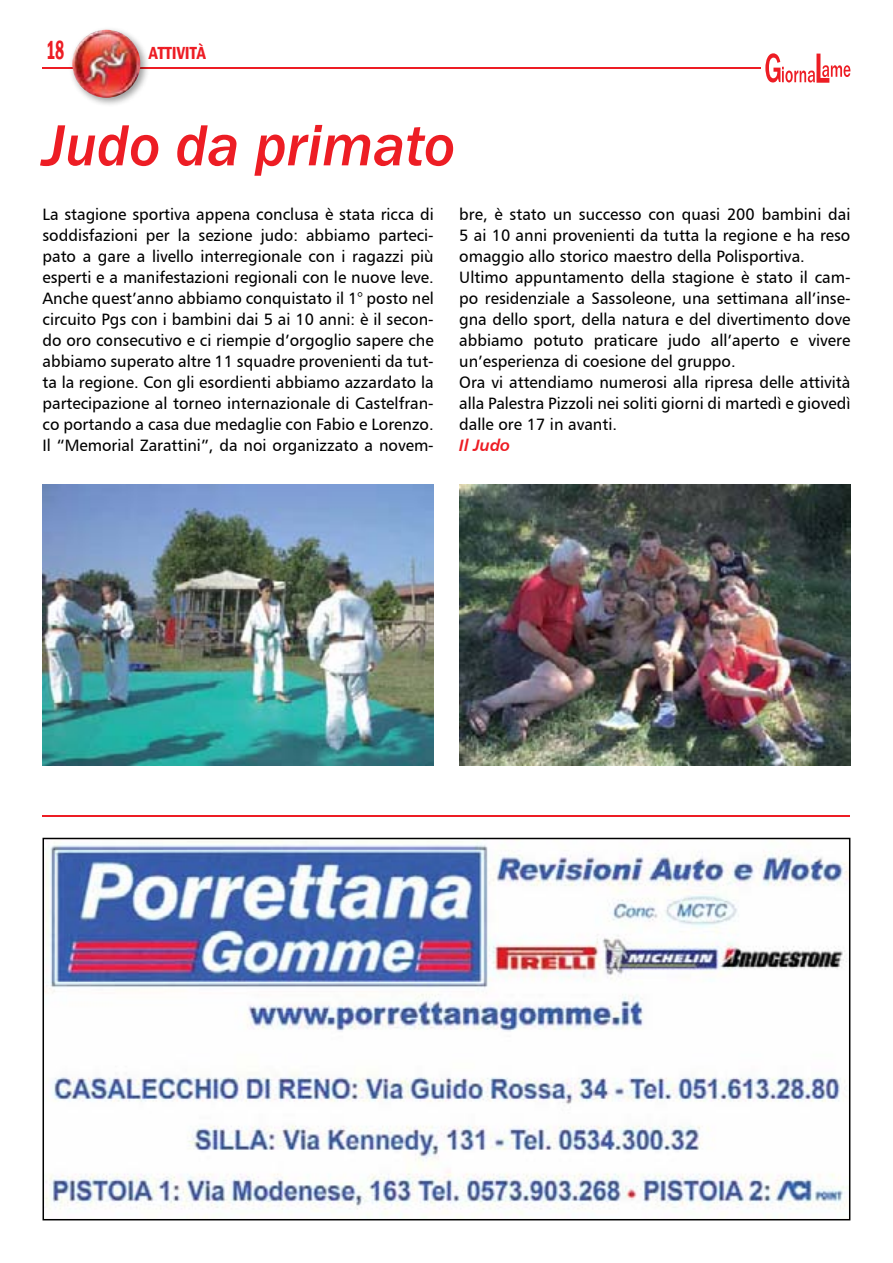
<style>
.page{position:relative;width:893px;height:1263px;background:#fff}
.page>*{position:absolute;margin:0;border:0;box-sizing:border-box;transform-origin:0 0}
.t1{font:italic 500 60px "Franklin Gothic";color:#ed1d24}
.t2{font:600 condensed 27px "Franklin Gothic";color:#ed1d24;scale:.67 1}
.t3{font:600 condensed 18px "Franklin Gothic";color:#ed1d24}
.t4{font:16.5px/21px "Humanist 777 BT Roman B";color:#000;text-align:justify}
.t5{font:16.5px "Humanist 777 BT Bold Italic B";color:#ed1d24}
</style>
<div class="page">
<hr style="left:43px;top:67px;width:718px;height:2px;background:#ed1d24">
<div style="left:68px;top:26px;width:83px;height:82px;background:#000;opacity:.4"></div>
<img style="left:72px;top:30px;width:68px;height:68px;border-radius:34px">
<svg style="left:765px;top:53px;width:85px;height:30px"></svg>
<hr style="left:43px;top:816px;width:807px;height:1px;background:#ed1d24">
<img style="left:46px;top:841px;width:801px;height:374px">
<div style="left:43px;top:838px;width:807px;height:382px;border:2px solid #000"></div>
<img style="left:43px;top:485px;width:391px;height:280px">
<img style="left:459px;top:485px;width:391px;height:280px">
<h2 class="t2" style="left:46px;top:32px;width:29px">18</h2>
<p class="t3" style="left:149px;top:41px;width:59px">Attività</p>
<h1 class="t1" style="left:43px;top:108px;width:414px">Judo da primato</h1>
<p class="t4" style="left:43px;top:203px;width:393px">La stagione sportiva appena conclusa è stata ricca di soddisfazioni per la sezione judo: abbiamo parteci&shy;pato a gare a livello interregionale con i ragazzi più esperti e a manifestazioni regionali con le nuove leve.<br>Anche quest’anno abbiamo conquistato il 1° posto nel circuito Pgs con i bambini dai 5 ai 10 anni: è il secon&shy;do oro consecutivo e ci riempie d’orgoglio sapere che abbiamo superato altre 11 squadre provenienti da tut&shy;ta la regione. Con gli esordienti abbiamo azzardato la partecipazione al torneo internazionale di Castelfran&shy;co portando a casa due medaglie con Fabio e Lorenzo.<br>Il “Memorial Zarattini”, da noi organizzato a novem-</p>
<p class="t4" style="left:459px;top:203px;width:393px;text-align:left">bre, è stato un successo con quasi 200 bambini dai 5 ai 10 anni provenienti da tutta la regione e ha reso omaggio allo storico maestro della Polisportiva.<br>Ultimo appuntamento della stagione è stato il cam&shy;po residenziale a Sassoleone, una settimana all’inse&shy;gna dello sport, della natura e del divertimento dove abbiamo potuto praticare judo all’aperto e vivere un’esperienza di coesione del gruppo.<br>Ora vi attendiamo numerosi alla ripresa delle attività alla Palestra Pizzoli nei soliti giorni di martedì e giovedì dalle ore 17 in avanti.</p>
<p class="t5" style="left:459px;top:435px;width:53px">Il Judo</p>
</div>
